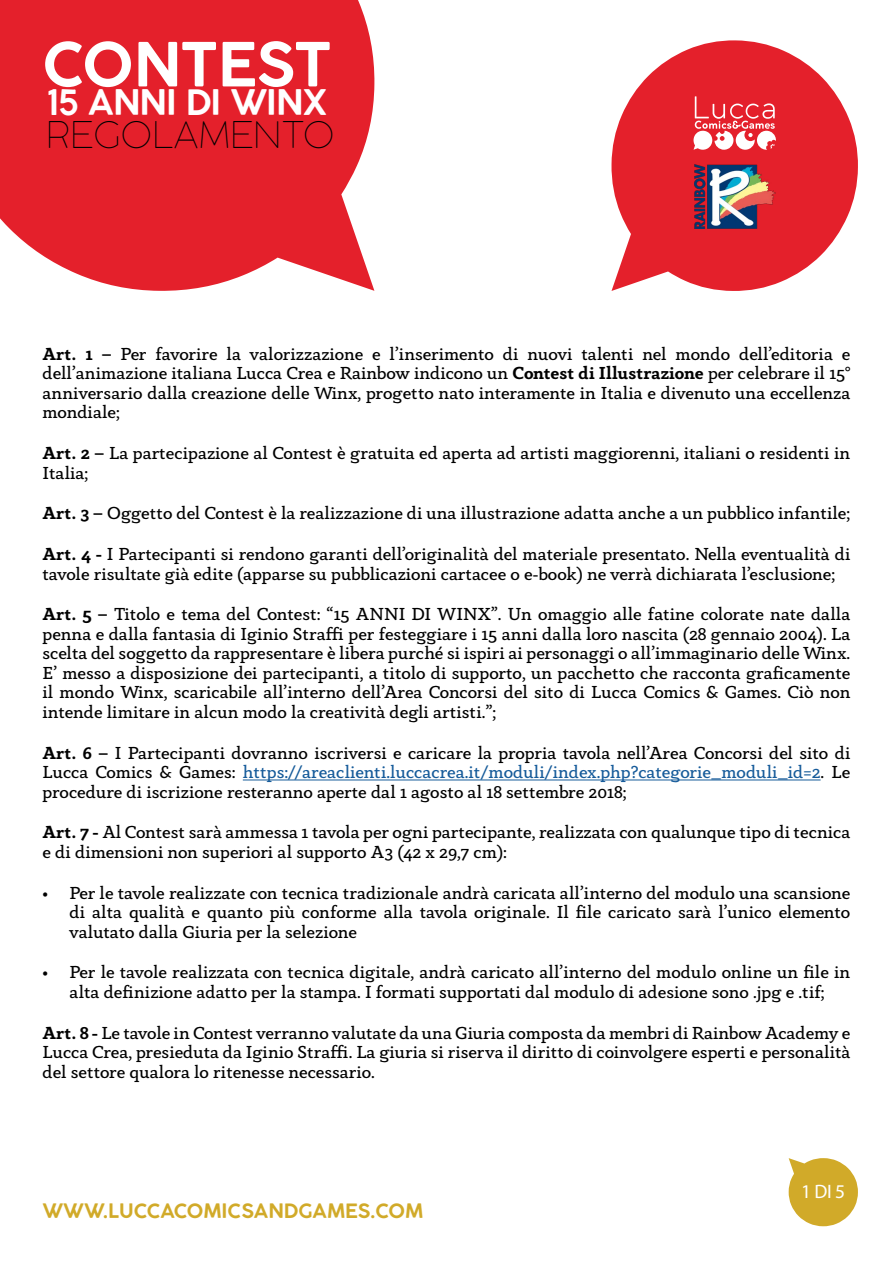
<style>
.page{position:relative;width:893px;height:1263px;background:#fff}
.page>*{position:absolute;margin:0;border:0;box-sizing:border-box;transform-origin:0 0}
.t1{font:700 60px "Coco Gothic";color:#fff}
.t2{font:200 36px "Coco Gothic";letter-spacing:.02em;color:#000}
.t3{font:700 34.5px "Coco Gothic";letter-spacing:-.025em;color:#fff}
.t4{font:700 19.5px "Coco Gothic";color:#d1aa29}
.t5{font:19.5px "Myriad Pro";color:#fff}
.t6{font:18px/19.5px "Anaphora";color:#000;text-align:justify}
.s1{font-weight:700}
.s2{color:#165b9a}
</style>
<div class="page">
<svg style="left:789px;top:1158px;width:69px;height:68px"></svg>
<svg style="left:611px;top:40px;width:247px;height:251px;fill:#e4202b"></svg>
<svg style="left:0;top:0;width:375px;height:291px;background:#e6333d"></svg>
<svg style="left:693px;top:96px;width:83px;height:54px"></svg>
<img style="left:694px;top:165px;width:82px;height:64px">
<hr style="left:243px;top:779px;width:578px;height:1px;background:#165b9a">
<h1 class="t1" style="left:43px;top:31px;width:290px">CONTEST</h1>
<h3 class="t3" style="left:47px;top:83px;width:282px">15 ANN I DI WINX</h3>
<h2 class="t2" style="left:47px;top:109px;width:289px">REGOLAMENTO</h2>
<p class="t6" style="left:43px;top:344px;width:809px"><span class="s1">Art. 1 –</span> Per favorire la valorizzazione e l’inserimento di nuovi talenti nel mondo dell’editoria e dell’animazione italiana Lucca Crea e Rainbow indicono un <span class="s1">Contest di Illustrazione</span> per celebrare il 15° anniversario dalla creazione delle Winx, progetto nato interamente in Italia e divenuto una eccellenza mondiale;</p>
<p class="t6" style="left:43px;top:443px;width:809px"><span class="s1">Art. 2 –</span> La partecipazione al Contest è gratuita ed aperta ad artisti maggiorenni, italiani o residenti in<br>Italia;</p>
<p class="t6" style="left:43px;top:504px;width:809px"><span class="s1">Art. 3 –</span> Oggetto del Contest è la realizzazione di una illustrazione adatta anche a un pubblico infantile;</p>
<p class="t6" style="left:43px;top:544px;width:809px"><span class="s1">Art. 4 -</span> I Partecipanti si rendono garanti dell’originalità del materiale presentato. Nella eventualità di tavole risultate già edite (apparse su pubblicazioni cartacee o e-book) ne verrà dichiarata l’esclusione;</p>
<p class="t6" style="left:43px;top:605px;width:809px"><span class="s1">Art. 5 –</span> Titolo e tema del Contest: “15 ANNI DI WINX”. Un omaggio alle fatine colorate nate dalla penna e dalla fantasia di Iginio Straffi per festeggiare i 15 anni dalla loro nascita (28 gennaio 2004). La scelta del soggetto da rappresentare è libera purché si ispiri ai personaggi o all’immaginario delle Winx.<br>E’ messo a disposizione dei partecipanti, a titolo di supporto, un pacchetto che racconta graficamente il mondo Winx, scaricabile all’interno dell’Area Concorsi del sito di Lucca Comics &amp; Games. Ciò non intende limitare in alcun modo la creatività degli artisti.”;</p>
<p class="t6" style="left:43px;top:743px;width:809px"><span class="s1">Art. 6 –</span> I Partecipanti dovranno iscriversi e caricare la propria tavola nell’Area Concorsi del sito di Lucca Comics &amp; Games: <span class="s2">https://areaclienti.luccacrea.it/moduli/index.php?categorie_moduli_id=2</span>. Le procedure di iscrizione resteranno aperte dal 1 agosto al 18 settembre 2018;</p>
<p class="t6" style="left:43px;top:823px;width:809px"><span class="s1">Art. 7 -</span> Al Contest sarà ammessa 1 tavola per ogni partecipante, realizzata con qualunque tipo di tecnica e di dimensioni non superiori al supporto A3 (42 x 29,7 cm):</p>
<p class="t6" style="left:70px;top:883px;width:782px;text-indent:-27px">• Per le tavole realizzate con tecnica tradizionale andrà caricata all’interno del modulo una scansione di alta qualità e quanto più conforme alla tavola originale. Il file caricato sarà l’unico elemento valutato dalla Giuria per la selezione</p>
<p class="t6" style="left:43px;top:963px;width:809px;text-align:center">• Per le tavole realizzata con tecnica digitale, andrà caricato all’interno del modulo online un file in alta definizione adatto per la stampa. I formati supportati dal modulo di adesione sono .jpg e .tif;</p>
<p class="t6" style="left:43px;top:1023px;width:809px"><span class="s1">Art. 8 -</span> Le tavole in Contest verranno valutate da una Giuria composta da membri di Rainbow Academy e Lucca Crea, presieduta da Iginio Straffi. La giuria si riserva il diritto di coinvolgere esperti e personalità del settore qualora lo ritenesse necessario.</p>
<p class="t4" style="left:43px;top:1200px;width:382px">WWW.LUCCACOMICSANDGAMES.COM</p>
<p class="t5" style="left:801px;top:1179px;width:46px">1 di5</p>
</div>
